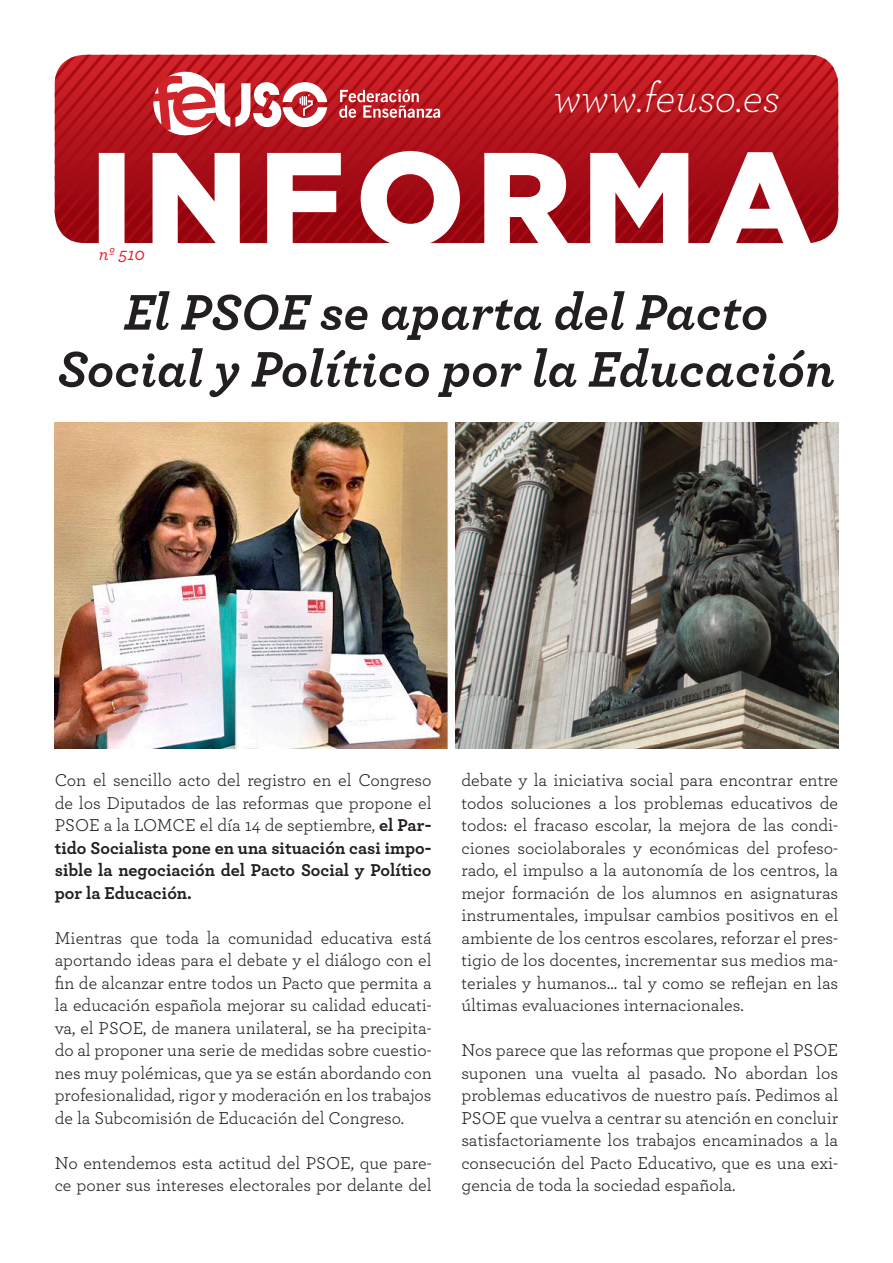
<style>
.page{position:relative;width:893px;height:1263px;background:#fff}
.page>*{position:absolute;margin:0;border:0;box-sizing:border-box;transform-origin:0 0}
.t1{font:italic 700 52.5px/57px "Archer Pro";color:#231f20;text-align:center}
.t2{font:italic 300 43.2px "Archer Pro";color:#fff}
.t3{font:italic 500 18.15px "Archer Pro";color:#ee1b2c}
.t4{font:18px/22.5px "Archer Pro";color:#231f20;text-align:justify}
.s1{font-weight:700}
</style>
<div class="page">
<svg style="left:124px;top:243px;width:660px;height:1px"></svg>
<svg style="left:55px;top:55px;width:783px;height:188px"></svg>
<img style="left:55px;top:422px;width:783px;height:326px">
<p class="t3" style="left:99px;top:241px;width:48px">nº 510</p>
<h2 class="t2" style="left:554px;top:68px;width:228px">www.feuso.es</h2>
<h1 class="t1" style="left:57px;top:280px;width:779px">El PSOE se aparta del Pacto<br>Social y Político por la Educación</h1>
<p class="t4" style="left:55px;top:768px;width:378px">Con el sencillo acto del registro en el Congreso de los Diputados de las reformas que propone el PSOE a la LOMCE el día 14 de septiembre, <span class="s1">el Par&shy;tido Socialista pone en una situación casi impo&shy;sible la negociación del Pacto Social y Político por la Educación.</span></p>
<p class="t4" style="left:55px;top:926px;width:378px">Mientras que toda la comunidad educativa está aportando ideas para el debate y el diálogo con el fin de alcanzar entre todos un Pacto que permita a la educación española mejorar su calidad educati&shy;va, el PSOE, de manera unilateral, se ha precipita&shy;do al proponer una serie de medidas sobre cuestio&shy;nes muy polémicas, que ya se están abordando con profesionalidad, rigor y moderación en los trabajos de la Subcomisión de Educación del Congreso.</p>
<p class="t4" style="left:55px;top:1151px;width:378px">No entendemos esta actitud del PSOE, que pare&shy;ce poner sus intereses electorales por delante del</p>
<p class="t4" style="left:461px;top:768px;width:378px">debate y la iniciativa social para encontrar entre todos soluciones a los problemas educativos de todos: el fracaso escolar, la mejora de las condi&shy;ciones sociolaborales y económicas del profeso&shy;rado, el impulso a la autonomía de los centros, la mejor formación de los alumnos en asignaturas instrumentales, impulsar cambios positivos en el ambiente de los centros escolares, reforzar el pres&shy;tigio de los docentes, incrementar sus medios ma&shy;teriales y humanos… tal y como se reflejan en las últimas evaluaciones internacionales.</p>
<p class="t4" style="left:461px;top:1038px;width:378px">Nos parece que las reformas que propone el PSOE suponen una vuelta al pasado. No abordan los problemas educativos de nuestro país. Pedimos al PSOE que vuelva a centrar su atención en concluir satisfactoriamente los trabajos encaminados a la consecución del Pacto Educativo, que es una exi&shy;gencia de toda la sociedad española.</p>
</div>
